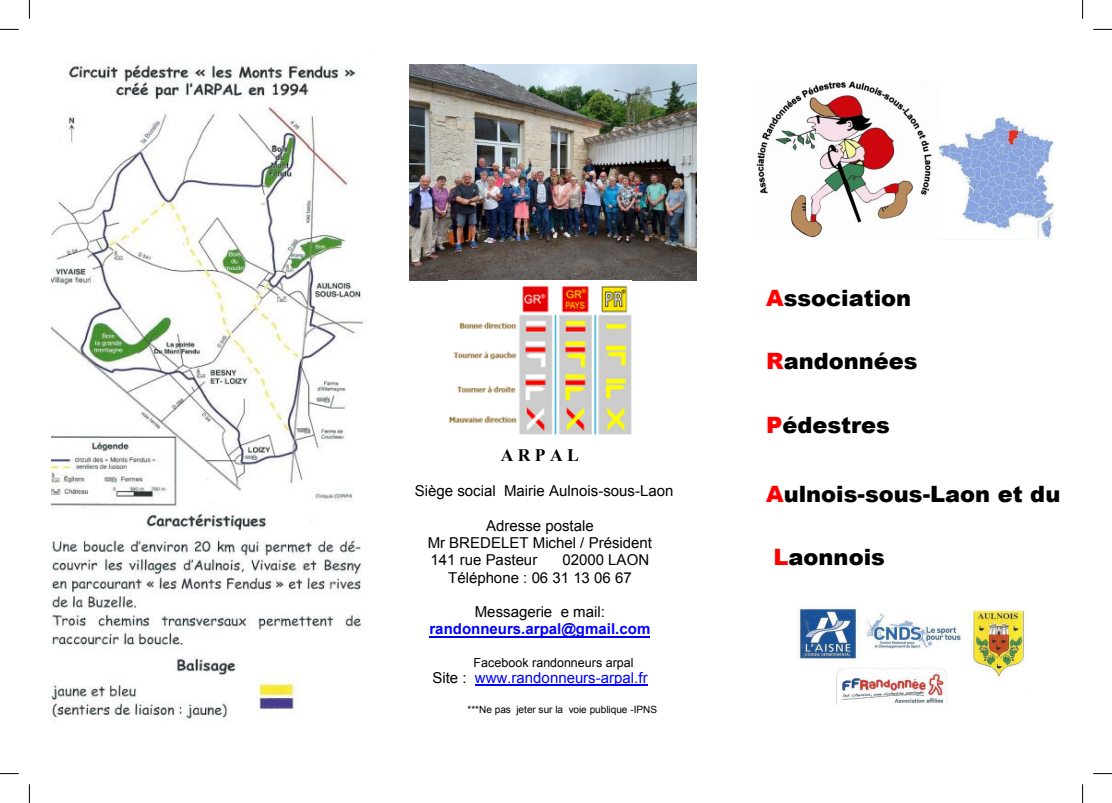
<style>
.page{position:relative;width:1112px;height:803px;background:#fff}
.page>*{position:absolute;margin:0;border:0;box-sizing:border-box;transform-origin:0 0}
.t1{font:900 22.5px "Arial";color:#000}
.t2{font:700 17.5px "Times New Roman";color:#000}
.t3{font:15px/17.2px "Arial";color:#000}
.t4{font:15px "Arial";color:#00f}
.t5{font:700 15px "Arial";color:#00f}
.t6{font:12.5px "Arial";color:#000}
.t7{font:10px "Arial";letter-spacing:-.005em;color:#000}
.s1{color:#000}
.s2{color:#f00}
</style>
<div class="page">
<img style="left:51px;top:62px;width:313px;height:660px">
<img style="left:409px;top:64px;width:287px;height:217px">
<img style="left:756px;top:82px;width:176px;height:156px">
<img style="left:938px;top:117px;width:115px;height:122px">
<img style="left:449px;top:285px;width:182px;height:150px">
<hr style="left:429px;top:636px;width:221px;height:1px;background:#00f">
<hr style="left:475px;top:685px;width:172px;height:1px;background:#00f">
<img style="left:796px;top:606px;width:231px;height:99px">
<svg style="left:0;top:29px;width:19px;height:1px"></svg>
<svg style="left:1093px;top:29px;width:18px;height:1px"></svg>
<svg style="left:0;top:773px;width:19px;height:1px"></svg>
<svg style="left:1093px;top:773px;width:18px;height:1px"></svg>
<svg style="left:29px;top:0;width:1px;height:19px"></svg>
<svg style="left:29px;top:784px;width:1px;height:19px"></svg>
<svg style="left:1082px;top:0;width:1px;height:19px"></svg>
<svg style="left:1082px;top:784px;width:1px;height:19px"></svg>
<p class="t2" style="left:501px;top:443px;width:79px">A R P A L</p>
<p class="t3" style="left:414px;top:483px;width:260px">Siège social Mairie Aulnois-sous-Laon</p>
<p class="t3" style="left:427px;top:517px;width:226px;text-indent:58px">Adresse postale<br>Mr BREDELET Michel / Président<br>141 rue Pasteur</p>
<p class="t3" style="left:448px;top:552px;width:202px;text-indent:114px">02000 LAON<br>Téléphone : 06 31 13 06 67</p>
<p class="t3" style="left:474px;top:603px;width:132px">Messagerie e mail:</p>
<p class="t5" style="left:429px;top:619px;width:222px">randonneurs.arpal@gmail.com</p>
<p class="t6" style="left:473px;top:654px;width:161px">Facebook randonneurs arpal</p>
<p class="t4" style="left:432px;top:668px;width:217px"><span class="s1">Site :</span> www.randonneurs-arpal.fr</p>
<p class="t7" style="left:467px;top:703px;width:191px">***Ne pas jeter sur la voie publique -IPNS</p>
<h1 class="t1" style="left:765px;top:285px;width:147px"><span class="s2">A</span>ssociation</h1>
<h1 class="t1" style="left:766px;top:349px;width:153px"><span class="s2">R</span>andonnées</h1>
<h1 class="t1" style="left:766px;top:412px;width:125px"><span class="s2">P</span>édestres</h1>
<h1 class="t1" style="left:765px;top:481px;width:296px"><span class="s2">A</span>ulnois-sous-Laon et du</h1>
<h1 class="t1" style="left:773px;top:544px;width:113px"><span class="s2">L</span>aonnois</h1>
</div>
